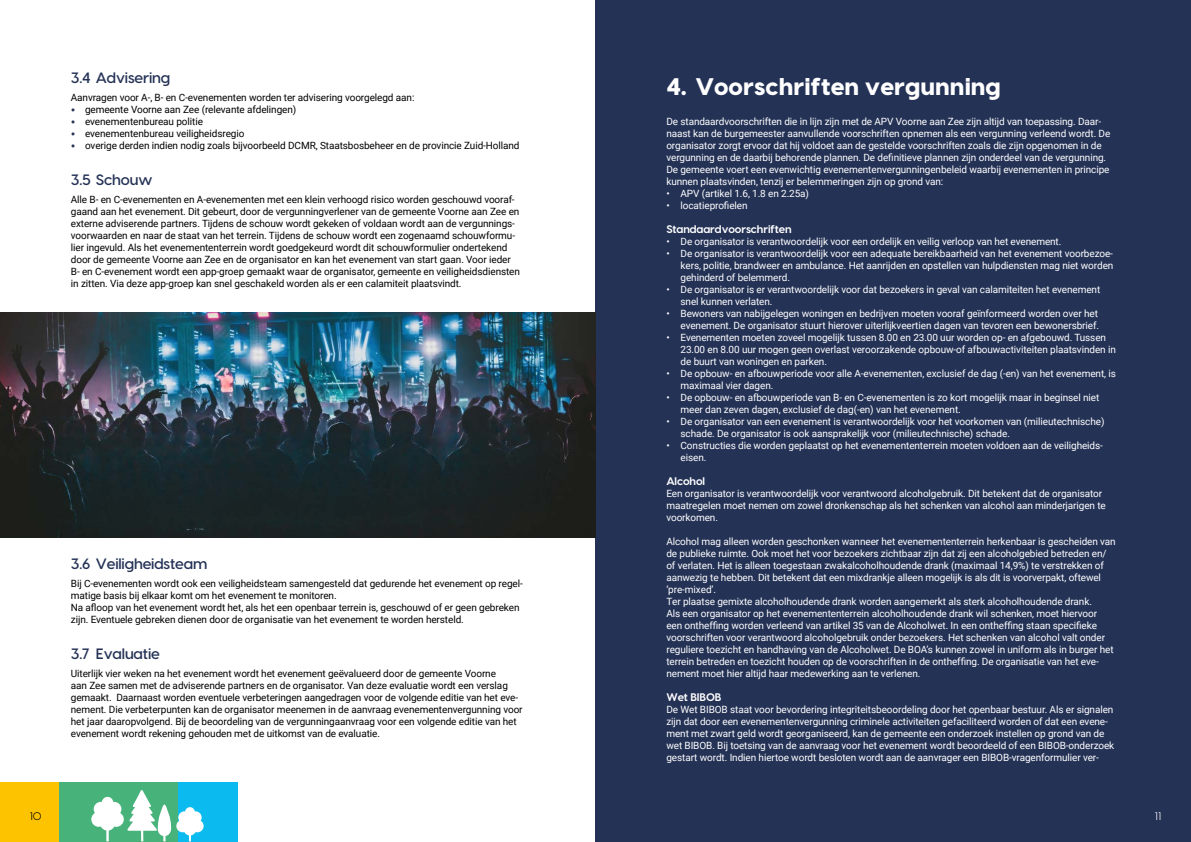
<style>
.page{position:relative;width:1191px;height:842px;background:#fff}
.page>*{position:absolute;margin:0;border:0;box-sizing:border-box;transform-origin:0 0}
.t1{font:800 24px "Visby";color:#fff}
.t2{font:600 15px "Visby";letter-spacing:-.01em;color:#243256}
.H3{font:700 11px "Visby";letter-spacing:-.01em;color:#fff}
.t3{font:11px "Visby";color:#000}
.t4{font:11px "Visby";color:#fff}
.Broodtekst{font:10px/12px "Roboto";letter-spacing:-.01em;color:#fff}
.Broodtekst-2{font:10px/12px "Roboto";letter-spacing:-.01em;color:#000}
.Broodtekst_wit_na{font:10px/12px "Roboto";letter-spacing:-.01em;color:#fff}
.s1{font-size:14px;color:#243256}
</style>
<div class="page">
<div style="left:595px;top:0;width:596px;height:842px;background:#243256"></div>
<img style="left:0;top:313px;width:595px;height:225px">
<div style="left:0;top:782px;width:60px;height:60px;background:#fdc300"></div>
<div style="left:60px;top:782px;width:59px;height:60px;background:#47b27a"></div>
<div style="left:119px;top:782px;width:60px;height:60px;background:#47b27a"></div>
<div style="left:179px;top:782px;width:59px;height:60px;background:#0bbbef"></div>
<svg style="left:91px;top:790px;width:113px;height:51px"></svg>
<h2 class="t2" style="left:71px;top:65px;width:101px">3.4 Advisering</h2>
<p class="Broodtekst-2" style="left:71px;top:91px;width:345px">Aanvragen voor A-, B- en C-evenementen worden ter advisering voorgelegd aan:</p>
<p class="Broodtekst-2" style="left:71px;top:103px;width:227px"><span class="s1">•</span> gemeente Voorne aan Zee (relevante afdelingen)</p>
<p class="Broodtekst-2" style="left:71px;top:115px;width:134px"><span class="s1">•</span> evenementenbureau politie</p>
<p class="Broodtekst-2" style="left:71px;top:127px;width:175px"><span class="s1">•</span> evenementenbureau veiligheidsregio</p>
<p class="Broodtekst-2" style="left:71px;top:139px;width:450px"><span class="s1">•</span> overige derden indien nodig zoals bijvoorbeeld DCMR, Staatsbosbeheer en de provincie Zuid-Holland</p>
<h2 class="t2" style="left:71px;top:167px;width:83px">3.5 Schouw</h2>
<p class="Broodtekst-2" style="left:71px;top:193px;width:450px">Alle B- en C-evenementen en A-evenementen met een klein verhoogd risico worden geschouwd vooraf&shy;gaand aan het evenement. Dit gebeurt, door de vergunningverlener van de gemeente Voorne aan Zee en externe adviserende partners. Tijdens de schouw wordt gekeken of voldaan wordt aan de vergunnings&shy;voorwaarden en naar de staat van het terrein. Tijdens de schouw wordt een zogenaamd schouwformu&shy;lier ingevuld. Als het evenemententerrein wordt goedgekeurd wordt dit schouwformulier ondertekend door de gemeente Voorne aan Zee en de organisator en kan het evenement van start gaan. Voor ieder B- en C-evenement wordt een app-groep gemaakt waar de organisator, gemeente en veiligheidsdiensten in zitten. Via deze app-groep kan snel geschakeld worden als er een calamiteit plaatsvindt.</p>
<h2 class="t2" style="left:71px;top:551px;width:138px">3.6 Veiligheidsteam</h2>
<p class="Broodtekst-2" style="left:71px;top:577px;width:453px">Bij C-evenementen wordt ook een veiligheidsteam samengesteld dat gedurende het evenement op regel&shy;matige basis bij elkaar komt om het evenement te monitoren.</p>
<p class="Broodtekst-2" style="left:71px;top:601px;width:450px">Na afloop van het evenement wordt het, als het een openbaar terrein is, geschouwd of er geen gebreken zijn. Eventuele gebreken dienen door de organisatie van het evenement te worden hersteld.</p>
<h2 class="t2" style="left:71px;top:641px;width:90px">3.7 Evaluatie</h2>
<p class="Broodtekst-2" style="left:71px;top:667px;width:453px">Uiterlijk vier weken na het evenement wordt het evenement geëvalueerd door de gemeente Voorne<br>aan Zee samen met de adviserende partners en de organisator. Van deze evaluatie wordt een verslag gemaakt. Daarnaast worden eventuele verbeteringen aangedragen voor de volgende editie van het eve&shy;nement. Die verbeterpunten kan de organisator meenemen in de aanvraag evenementenvergunning voor het jaar daaropvolgend. Bij de beoordeling van de vergunningaanvraag voor een volgende editie van het evenement wordt rekening gehouden met de uitkomst van de evaluatie.</p>
<h1 class="t1" style="left:666px;top:65px;width:336px">4. Voorschriften vergunning</h1>
<p class="Broodtekst" style="left:666px;top:115px;width:445px">De standaardvoorschriften die in lijn zijn met de APV Voorne aan Zee zijn altijd van toepassing. Daar&shy;naast kan de burgemeester aanvullende voorschriften opnemen als een vergunning verleend wordt. De organisator zorgt ervoor dat hij voldoet aan de gestelde voorschriften zoals die zijn opgenomen in de vergunning en de daarbij behorende plannen. De definitieve plannen zijn onderdeel van de vergunning.</p>
<p class="Broodtekst" style="left:666px;top:163px;width:444px">De gemeente voert een evenwichtig evenementenvergunningenbeleid waarbij evenementen in principe kunnen plaatsvinden, tenzij er belemmeringen zijn op grond van:</p>
<p class="Broodtekst" style="left:666px;top:187px;width:144px">• APV (artikel 1.6, 1.8 en 2.25a)</p>
<p class="Broodtekst" style="left:666px;top:199px;width:83px">• locatieprofielen</p>
<h2 class="H3" style="left:666px;top:220px;width:127px">Standaardvoorschriften</h2>
<p class="Broodtekst" style="left:666px;top:235px;width:396px">• De organisator is verantwoordelijk voor een ordelijk en veilig verloop van het evenement.</p>
<p class="Broodtekst" style="left:680px;top:247px;width:434px;text-align:justify;text-indent:-14px">• De organisator is verantwoordelijk voor een adequate bereikbaarheid van het evenement voorbezoe&shy;kers, politie, brandweer en ambulance. Het aanrijden en opstellen van hulpdiensten mag niet worden gehinderd of belemmerd.</p>
<p class="Broodtekst" style="left:680px;top:283px;width:421px;text-indent:-14px">• De organisator is er verantwoordelijk voor dat bezoekers in geval van calamiteiten het evenement snel kunnen verlaten.</p>
<p class="Broodtekst" style="left:666px;top:307px;width:434px;text-align:right">• Bewoners van nabijgelegen woningen en bedrijven moeten vooraf geïnformeerd worden over het evenement. De organisator stuurt hierover uiterlijkveertien dagen van tevoren een bewonersbrief.</p>
<p class="Broodtekst" style="left:680px;top:331px;width:437px;text-indent:-14px">• Evenementen moeten zoveel mogelijk tussen 8.00 en 23.00 uur worden op- en afgebouwd. Tussen<br>23.00 en 8.00 uur mogen geen overlast veroorzakende opbouw-of afbouwactiviteiten plaatsvinden in de buurt van woningen en parken.</p>
<p class="Broodtekst" style="left:680px;top:367px;width:437px;text-indent:-14px">• De opbouw- en afbouwperiode voor alle A-evenementen, exclusief de dag (-en) van het evenement, is maximaal vier dagen.</p>
<p class="Broodtekst" style="left:680px;top:391px;width:420px;text-indent:-14px">• De opbouw- en afbouwperiode van B- en C-evenementen is zo kort mogelijk maar in beginsel niet meer dan zeven dagen, exclusief de dag(-en) van het evenement.</p>
<p class="Broodtekst" style="left:680px;top:415px;width:425px;text-indent:-14px">• De organisator van een evenement is verantwoordelijk voor het voorkomen van (milieutechnische) schade. De organisator is ook aansprakelijk voor (milieutechnische) schade.</p>
<p class="Broodtekst" style="left:680px;top:439px;width:423px;text-indent:-14px">• Constructies die worden geplaatst op het evenemententerrein moeten voldoen aan de veiligheids&shy;eisen.</p>
<h2 class="H3" style="left:666px;top:472px;width:40px">Alcohol</h2>
<h1 class="Broodtekst_wit_na" style="left:666px;top:487px;width:441px">Een organisator is verantwoordelijk voor verantwoord alcoholgebruik. Dit betekent dat de organisator maatregelen moet nemen om zowel dronkenschap als het schenken van alcohol aan minderjarigen te voorkomen.</h1>
<p class="Broodtekst" style="left:666px;top:535px;width:451px">Alcohol mag alleen worden geschonken wanneer het evenemententerrein herkenbaar is gescheiden van de publieke ruimte. Ook moet het voor bezoekers zichtbaar zijn dat zij een alcoholgebied betreden en/ of verlaten. Het is alleen toegestaan zwakalcoholhoudende drank (maximaal 14,9%) te verstrekken of aanwezig te hebben. Dit betekent dat een mixdrankje alleen mogelijk is als dit is voorverpakt, oftewel ‘pre-mixed’.</p>
<p class="Broodtekst" style="left:666px;top:595px;width:427px">Ter plaatse gemixte alcoholhoudende drank worden aangemerkt als sterk alcoholhoudende drank.</p>
<p class="Broodtekst" style="left:666px;top:607px;width:449px">Als een organisator op het evenemententerrein alcoholhoudende drank wil schenken, moet hiervoor een ontheffing worden verleend van artikel 35 van de Alcoholwet. In een ontheffing staan specifieke voorschriften voor verantwoord alcoholgebruik onder bezoekers. Het schenken van alcohol valt onder reguliere toezicht en handhaving van de Alcoholwet. De BOA’s kunnen zowel in uniform als in burger het terrein betreden en toezicht houden op de voorschriften in de ontheffing. De organisatie van het eve&shy;nement moet hier altijd haar medewerking aan te verlenen.</p>
<h2 class="H3" style="left:666px;top:688px;width:57px">Wet BIBOB</h2>
<p class="Broodtekst" style="left:666px;top:703px;width:449px">De Wet BIBOB staat voor bevordering integriteitsbeoordeling door het openbaar bestuur. Als er signalen zijn dat door een evenementenvergunning criminele activiteiten gefaciliteerd worden of dat een evene&shy;ment met zwart geld wordt georganiseerd, kan de gemeente een onderzoek instellen op grond van de wet BIBOB. Bij toetsing van de aanvraag voor het evenement wordt beoordeeld of een BIBOB-onderzoek gestart wordt. Indien hiertoe wordt besloten wordt aan de aanvrager een BIBOB-vragenformulier ver-</p>
<p class="t3" style="left:30px;top:807px;width:14px">10</p>
<p class="t4" style="left:1154px;top:807px;width:8px">11</p>
</div>
